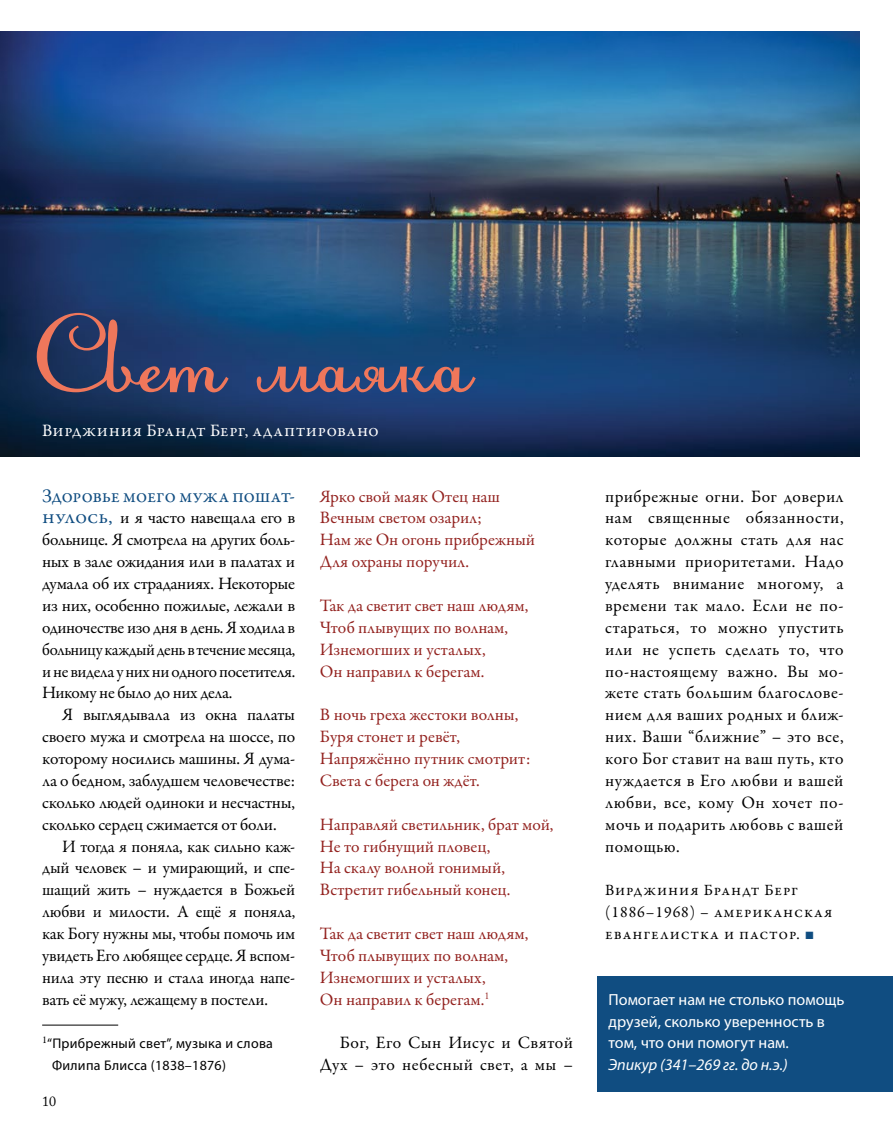
<style>
.page{position:relative;width:893px;height:1141px;background:#fff}
.page>*{position:absolute;margin:0;border:0;box-sizing:border-box;transform-origin:0 0}
.t1{font:112px "Acquest Script";color:#ef775b}
.t2{font:19.25px "Garamond Premr Pro";letter-spacing:.13em;color:#104d81}
.t3{font:17.5px/21.9px "Garamond Premr Pro";letter-spacing:-.005em;color:#000;text-align:justify}
.t4{font:17.5px/21.9px "Garamond Premr Pro";color:#93221f}
.t5{font:17.5px/21.9px "Garamond Premr Pro";letter-spacing:.03em;color:#000;text-align:right}
.t6{font:17.5px "Garamond Premr Pro";letter-spacing:.12em;color:#fff}
.t7{font:16.1px/21.9px "Myriad Pro";color:#fff}
.t8{font:italic 16.1px "Myriad Pro";color:#fff}
.t9{font:15.75px/21.9px "Garamond Premr Pro";letter-spacing:.06em;color:#000}
.t10{font:14px/21.9px "Myriad Pro";letter-spacing:.02em;color:#000}
.t11{font:14px "Adobe Caslon Pro";color:#000}
.s1{font-size:19.25px;color:#104d81}
.s2{font-family:"Arial";color:#104d81}
</style>
<div class="page">
<hr style="left:892px;top:567px;width:1px;height:574px;background:#cecfd1">
<div style="left:836px;top:1114px;width:57px;height:27px;background:#fff"></div>
<img style="left:0;top:32px;width:859px;height:424px">
<div style="left:598px;top:976px;width:295px;height:116px;background:#104d81"></div>
<hr style="left:42px;top:1025px;width:76px;height:1px;background:#000">
<h1 class="t1" style="left:42px;top:288px;width:431px">Свет маяка</h1>
<p class="t6" style="left:42px;top:420px;width:338px">Вирджиния Брандт Берг, адаптировано</p>
<p class="t2" style="left:42px;top:484px;width:254px">Здоровье моего мужа пошат-</p>
<p class="t3" style="left:42px;top:507px;width:255px"><span class="s1">нулось,</span> и я часто навещала его в больнице. Я смотрела на других боль&shy;ных в зале ожидания или в палатах и думала об их страданиях. Некоторые из них, особенно пожилые, лежали в одиночестве изо дня в день. Я ходила в больницу каждый день в течение месяца, и не видела у них ни одного посетителя.<br>Никому не было до них дела.</p>
<p class="t3" style="left:42px;top:704px;width:255px;text-indent:20px">Я выглядывала из окна палаты своего мужа и смотрела на шоссе, по которому носились машины. Я дума&shy;ла о бедном, заблудшем человечестве: сколько людей одиноки и несчастны, сколько сердец сжимается от боли.</p>
<p class="t3" style="left:42px;top:836px;width:255px;text-indent:20px">И тогда я поняла, как сильно каж&shy;дый человек – и умирающий, и спе&shy;шащий жить – нуждается в Божьей любви и милости. А ещё я поняла, как Богу нужны мы, чтобы помочь им увидеть Его любящее сердце. Я вспом&shy;нила эту песню и стала иногда напе&shy;вать её мужу, лежащему в постели.</p>
<p class="t10" style="left:52px;top:1033px;width:222px;text-indent:-10px"><sup>1</sup>“Прибрежный свет”, музыка и слова<br>Филипа Блисса (1838–1876)</p>
<p class="t11" style="left:42px;top:1093px;width:15px">10</p>
<p class="t4" style="left:320px;top:486px;width:217px">Ярко свой маяк Отец наш<br>Вечным светом озарил;<br>Нам же Он огонь прибрежный<br>Для охраны поручил.</p>
<p class="t4" style="left:320px;top:595px;width:210px">Так да светит свет наш людям,<br>Чтоб плывущих по волнам,<br>Изнемогших и усталых,<br>Он направил к берегам.</p>
<p class="t4" style="left:320px;top:704px;width:212px">В ночь греха жестоки волны,<br>Буря стонет и ревёт,<br>Напряжённо путник смотрит:<br>Света с берега он ждёт.</p>
<p class="t4" style="left:320px;top:814px;width:235px">Направляй светильник, брат мой,<br>Не то гибнущий пловец,<br>На скалу волной гонимый,<br>Встретит гибельный конец.</p>
<p class="t4" style="left:320px;top:923px;width:210px">Так да светит свет наш людям,<br>Чтоб плывущих по волнам,<br>Изнемогших и усталых,<br>Он направил к берегам.<sup>1</sup></p>
<p class="t5" style="left:320px;top:1032px;width:255px">Бог, Его Сын Иисус и Святой<br>Дух – это небесный свет, а мы –</p>
<p class="t3" style="left:605px;top:486px;width:240px">прибрежные огни. Бог доверил нам священные обязанности, которые должны стать для нас главными приоритетами. Надо уделять внимание многому, а времени так мало. Если не по&shy;стараться, то можно упустить или не успеть сделать то, что по-настоящему важно. Вы мо&shy;жете стать большим благослове&shy;нием для ваших родных и ближ&shy;них. Ваши “ближние” – это все, кого Бог ставит на ваш путь, кто нуждается в Его любви и вашей любви, все, кому Он хочет по&shy;мочь и подарить любовь с вашей помощью.</p>
<p class="t9" style="left:605px;top:880px;width:228px">Вирджиния Брандт Берг (1886–1968) – американская евангелистка и пастор. <span class="s2">■</span></p>
<p class="t7" style="left:609px;top:988px;width:238px">Помогает нам не столько помощь друзей, сколько уверенность в том, что они помогут нам.</p>
<p class="t8" style="left:609px;top:1055px;width:181px">Эпикур (341–269 гг. до н.э.)</p>
</div>
